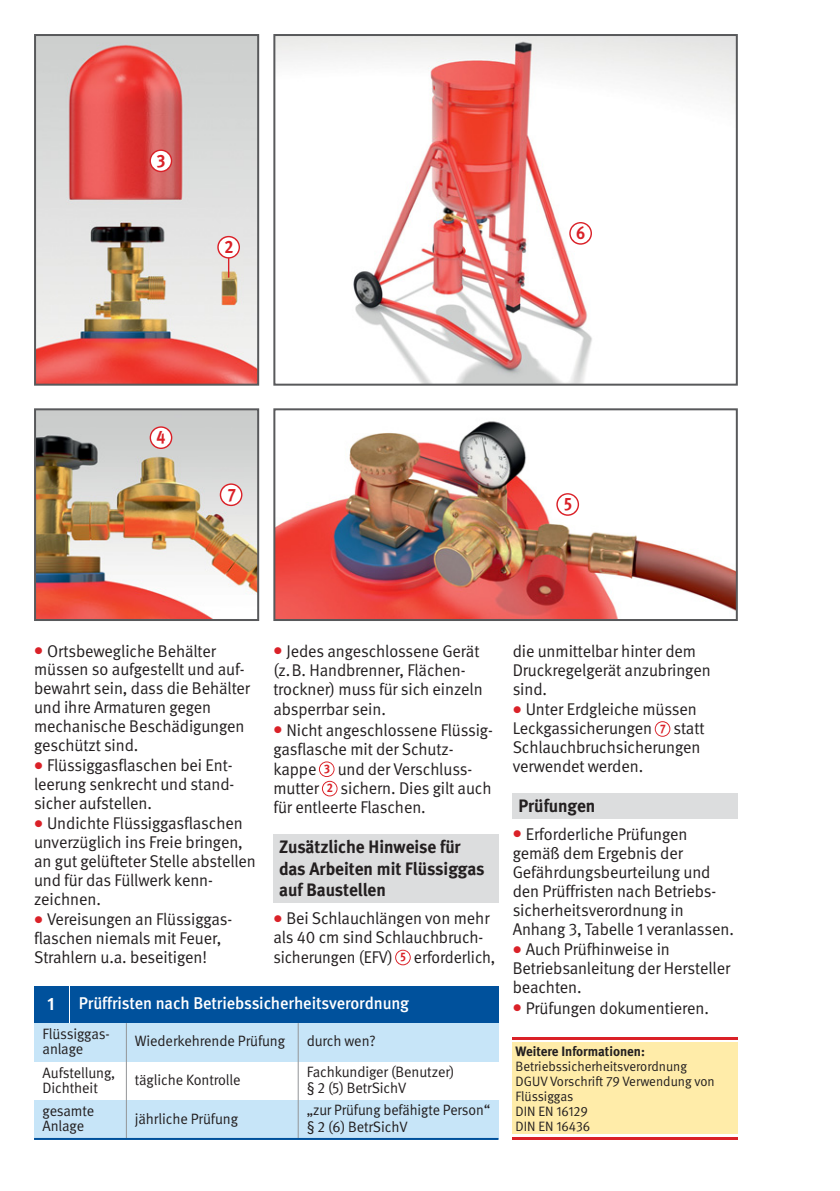
<style>
.page{position:relative;width:840px;height:1191px;background:#fff}
.page>*{position:absolute;margin:0;border:0;box-sizing:border-box;transform-origin:0 0}
.t1{font:700 18px/21.4px "DGUV Meta";color:#231f20}
.t2{font:700 18px "DGUV Meta";color:#da2128;scale:.9 1}
.t3{font:700 18px "DGUV Meta";color:#fff}
.t4{font:17px/18.8px "DGUV Meta";letter-spacing:-.005em;color:#231f20}
.t5{font:500 17px "DGUV Meta";letter-spacing:-.005em;color:#fff}
.t6{font:15px/15px "DGUV Meta";letter-spacing:-.005em;color:#231f20}
.t7{font:15px/16.8px "DGUV Meta";letter-spacing:-.005em;color:#231f20;scale:.95 1}
.t8{font:13.6px/15px "DGUV Meta";color:#231f20}
.t9{font:700 13.6px "DGUV Meta";color:#231f20}
.t10{font:700 12.4px "DGUV Meta";color:#da2128;scale:.9 1}
.s1{color:#da2128}
</style>
<div class="page">
<div style="left:512px;top:793px;width:225px;height:26px;background:#dcddde"></div>
<div style="left:512px;top:1042px;width:225px;height:92px;background:#ffeca9"></div>
<hr style="left:512px;top:1036px;width:225px;height:3px;background:#da2128">
<hr style="left:512px;top:1137px;width:225px;height:3px;background:#da2128">
<svg style="left:654px;top:721px;width:16px;height:15px"></svg>
<div style="left:655px;top:722px;width:14px;height:14px;background:#fff;border-radius:50%"></div>
<img style="left:37px;top:37px;width:219px;height:346px">
<div style="left:34px;top:34px;width:225px;height:352px;border:2px solid #58595b"></div>
<img style="left:276px;top:37px;width:458px;height:346px">
<div style="left:273px;top:34px;width:464px;height:352px;border:2px solid #58595b"></div>
<img style="left:276px;top:421px;width:458px;height:197px">
<div style="left:273px;top:408px;width:464px;height:213px;border:2px solid #58595b"></div>
<img style="left:37px;top:411px;width:219px;height:207px">
<div style="left:34px;top:408px;width:225px;height:213px;border:2px solid #58595b"></div>
<div style="left:34px;top:1023px;width:464px;height:38px;background:#c7e5f8"></div>
<div style="left:34px;top:1100px;width:464px;height:39px;background:#c7e5f8"></div>
<hr style="left:297px;top:1023px;width:1px;height:116px;background:#939598">
<hr style="left:126px;top:1023px;width:1px;height:116px;background:#939598">
<div style="left:34px;top:986px;width:34px;height:37px;background:#00519c"></div>
<div style="left:70px;top:986px;width:428px;height:37px;background:#00519c"></div>
<svg style="left:217px;top:236px;width:23px;height:22px"></svg>
<div style="left:218px;top:237px;width:20px;height:20px;background:#fff;border-radius:50%"></div>
<svg style="left:149px;top:149px;width:23px;height:23px"></svg>
<div style="left:151px;top:151px;width:20px;height:20px;background:#fff;border-radius:50%"></div>
<svg style="left:149px;top:426px;width:23px;height:23px"></svg>
<div style="left:151px;top:428px;width:20px;height:19px;background:#fff;border-radius:50%"></div>
<svg style="left:556px;top:493px;width:22px;height:23px"></svg>
<div style="left:557px;top:494px;width:20px;height:20px;background:#fff;border-radius:50%"></div>
<svg style="left:569px;top:222px;width:22px;height:23px"></svg>
<div style="left:570px;top:223px;width:20px;height:20px;background:#fff;border-radius:50%"></div>
<svg style="left:220px;top:483px;width:22px;height:23px"></svg>
<div style="left:221px;top:485px;width:20px;height:20px;background:#fff;border-radius:50%"></div>
<svg style="left:228px;top:258px;width:1px;height:20px"></svg>
<div style="left:273px;top:834px;width:225px;height:68px;background:#dcddde"></div>
<svg style="left:395px;top:949px;width:15px;height:16px"></svg>
<div style="left:396px;top:950px;width:13px;height:14px;background:#fff;border-radius:50%"></div>
<svg style="left:322px;top:781px;width:15px;height:15px"></svg>
<div style="left:323px;top:782px;width:13px;height:13px;background:#fff;border-radius:50%"></div>
<svg style="left:319px;top:761px;width:15px;height:16px"></svg>
<div style="left:320px;top:762px;width:13px;height:14px;background:#fff;border-radius:50%"></div>
<hr style="left:34px;top:1138px;width:464px;height:2px;background:#00519c">
<p class="t2" style="left:157px;top:154px;width:11px">3</p>
<p class="t2" style="left:224px;top:240px;width:12px">2</p>
<p class="t2" style="left:575px;top:226px;width:12px">6</p>
<p class="t2" style="left:156px;top:430px;width:11px">4</p>
<p class="t2" style="left:227px;top:487px;width:11px">7</p>
<p class="t2" style="left:563px;top:497px;width:10px">5</p>
<p class="t4" style="left:34px;top:642px;width:217px"><span class="s1">●</span> Ortsbewegliche Behälter müssen so aufgestellt und auf&shy;bewahrt sein, dass die Behälter und ihre Armaturen gegen mechanische Beschädigungen geschützt sind.</p>
<p class="t4" style="left:34px;top:757px;width:202px;text-align:justify"><span class="s1">●</span> Flüssiggasflaschen bei Ent - leerung senkrecht und stand - sicher aufstellen.</p>
<p class="t4" style="left:34px;top:815px;width:223px"><span class="s1">●</span> Undichte Flüssiggasflaschen unverzüglich ins Freie bringen, an gut gelüfteter Stelle abstellen und für das Füllwerk kenn - zeichnen.</p>
<p class="t4" style="left:34px;top:911px;width:200px"><span class="s1">●</span> Vereisungen an Flüssiggas - flaschen niemals mit Feuer,<br>Strahlern u.a. beseitigen!</p>
<p class="t4" style="left:273px;top:642px;width:211px;line-height:19.4px"><span class="s1">●</span> Jedes angeschlossene Gerät (z.B. Handbrenner, Flächen - trockner) muss für sich einzeln absperrbar sein.</p>
<p class="t4" style="left:273px;top:721px;width:221px;line-height:19.4px"><span class="s1">●</span> Nicht angeschlossene Flüssig&shy;gasflasche mit der Schutz - kappe und der Verschluss - mutter</p>
<p class="t10" style="left:324px;top:764px;width:8px">3</p>
<p class="t4" style="left:273px;top:779px;width:219px;line-height:19.4px;text-indent:67px">sichern. Dies gilt auch für entleerte Flaschen.</p>
<p class="t1" style="left:279px;top:837px;width:207px">Zusätzliche Hinweise für das Arbeiten mit Flüssiggas auf Baustellen</p>
<p class="t4" style="left:273px;top:909px;width:223px;line-height:19.4px"><span class="s1">●</span> Bei Schlauchlängen von mehr als 40 cm sind Schlauchbruch - sicherungen (EFV) erforderlich,</p>
<p class="t10" style="left:327px;top:783px;width:8px">2</p>
<p class="t10" style="left:400px;top:952px;width:8px">5</p>
<p class="t3" style="left:47px;top:996px;width:9px">1</p>
<p class="t5" style="left:79px;top:997px;width:331px">Prüffristen nach Betriebssicherheitsverordnung</p>
<p class="t6" style="left:43px;top:1027px;width:69px">Flüssiggas&shy;anlage</p>
<p class="t6" style="left:135px;top:1034px;width:152px">Wiederkehrende Prüfung</p>
<p class="t6" style="left:306px;top:1034px;width:71px">durch wen?</p>
<p class="t6" style="left:43px;top:1066px;width:74px">Aufstellung,<br>Dichtheit</p>
<p class="t6" style="left:135px;top:1073px;width:107px">tägliche Kontrolle</p>
<p class="t6" style="left:306px;top:1064px;width:149px;line-height:16.8px">Fachkundiger (Benutzer) § 2 (5) BetrSichV</p>
<p class="t6" style="left:43px;top:1104px;width:53px">gesamte<br>Anlage</p>
<p class="t6" style="left:135px;top:1112px;width:104px">jährliche Prüfung</p>
<p class="t7" style="left:306px;top:1102px;width:195px">„zur Prüfung befähigte Person“ § 2 (6) BetrSichV</p>
<p class="t4" style="left:512px;top:642px;width:199px">die unmittelbar hinter dem<br>Druckregelgerät anzubringen sind.</p>
<p class="t4" style="left:512px;top:701px;width:186px"><span class="s1">●</span> Unter Erdgleiche müssen<br>Leckgassicherungen</p>
<p class="t4" style="left:512px;top:720px;width:193px;text-indent:161px">statt<br>Schlauchbruchsicherungen verwendet werden.</p>
<p class="t1" style="left:518px;top:796px;width:79px">Prüfungen</p>
<p class="t4" style="left:512px;top:825px;width:222px"><span class="s1">●</span> Erforderliche Prüfungen gemäß dem Ergebnis der<br>Gefährdungsbeurteilung und den Prüffristen nach Betriebs - sicherheitsverordnung in<br>Anhang 3, Tabelle 1 veranlassen.</p>
<p class="t4" style="left:512px;top:941px;width:219px"><span class="s1">●</span> Auch Prüfhinweise in<br>Betriebsanleitung der Hersteller beachten.</p>
<p class="t4" style="left:512px;top:1000px;width:198px"><span class="s1">●</span> Prüfungen dokumentieren.</p>
<p class="t10" style="left:659px;top:724px;width:8px">7</p>
<p class="t9" style="left:515px;top:1045px;width:131px">Weitere Informationen:</p>
<p class="t8" style="left:515px;top:1059px;width:200px">Betriebssicherheitsverordnung<br>DGUV Vorschrift 79 Verwendung von<br>Flüssiggas<br>DIN EN 16129<br>DIN EN 16436</p>
</div>
